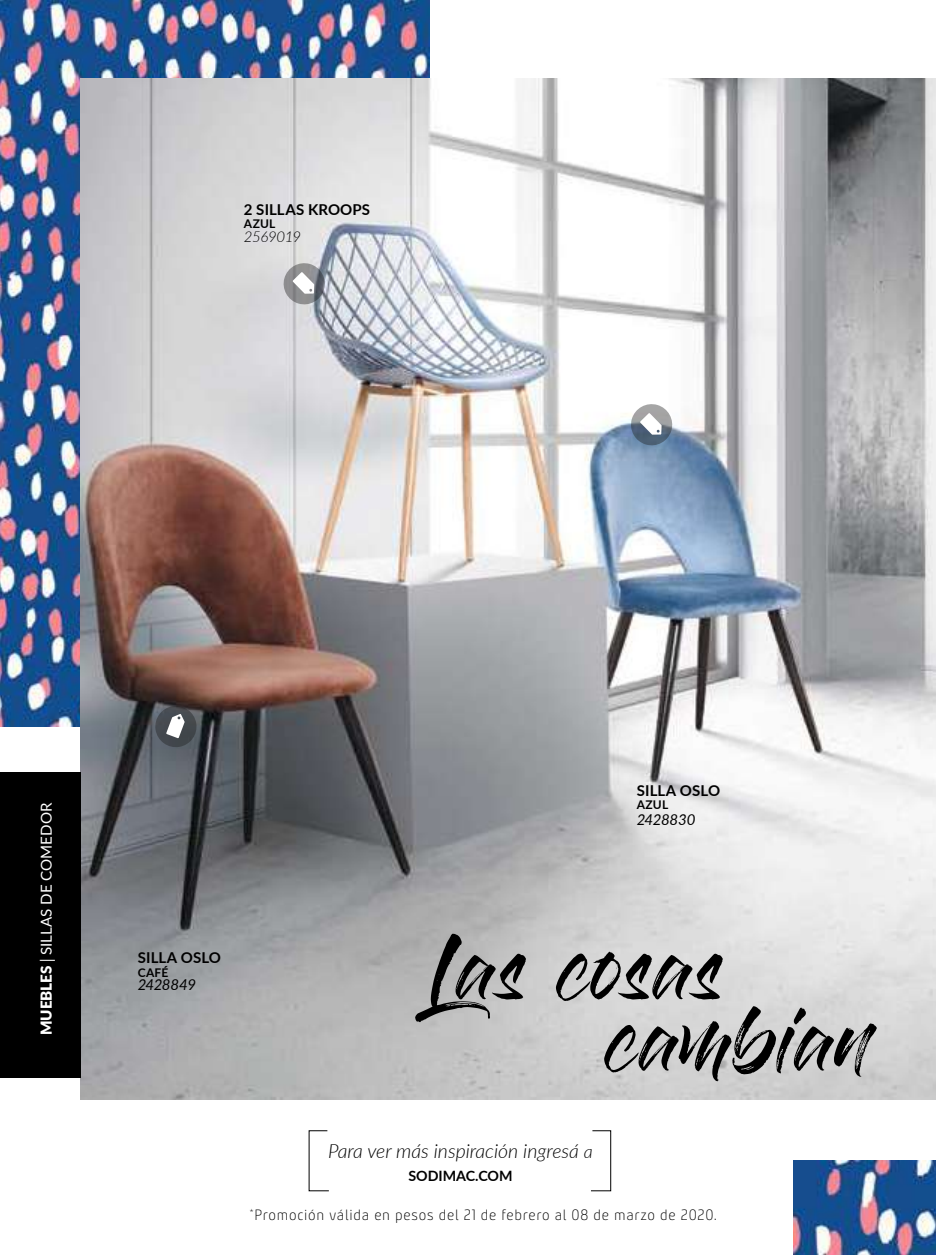
<style>
.page{position:relative;width:936px;height:1255px;background:#fff}
.page>*{position:absolute;margin:0;border:0;box-sizing:border-box;transform-origin:0 0}
.t1{font:64.05px/71.4px "Gloss And Bloom";color:#000}
.t2{font:italic 300 19.5px "Lato";color:#000}
.t3{font:15.15px "Lato";color:#fff}
.t4{font:15px "Bunday Clean Ligh";letter-spacing:.05em;color:#000}
.t5{font:700 15px "Lato";letter-spacing:.01em;color:#000}
.t6{font:italic 15px "Lato";letter-spacing:-.025em;color:#000}
.t7{font:italic 300 15px "Lato";letter-spacing:-.03em;color:#000}
.t8{font:700 14.25px "Lato";color:#000}
.t9{font:700 12px "Lato";letter-spacing:.02em;color:#000}
.s1{font-weight:900}
.s2{font-family:"Helvetica Neue"}
.s3{font-size:18px}
</style>
<div class="page">
<img style="left:0;top:0;width:429px;height:726px">
<img style="left:793px;top:1160px;width:142px;height:94px">
<img style="left:80px;top:78px;width:855px;height:1021px">
<div style="left:0;top:772px;width:80px;height:305px;background:#000"></div>
<svg style="left:308px;top:1130px;width:21px;height:61px"></svg>
<svg style="left:591px;top:1130px;width:20px;height:61px"></svg>
<svg style="left:154px;top:704px;width:44px;height:44px;background:#64686d"></svg>
<svg style="left:628px;top:402px;width:46px;height:45px"></svg>
<svg style="left:281px;top:261px;width:46px;height:46px;background:#a9abb0"></svg>
<p class="t5" style="left:244px;top:198px;width:128px">2 SILLAS KROOPS</p>
<p class="t9" style="left:244px;top:215px;width:33px">AZUL</p>
<p class="t7" style="left:244px;top:227px;width:59px">2569019</p>
<p class="t3" style="left:35px;top:1035px;width:234px;rotate:-90deg"><span class="s1">MUEBLES</span> <span class="s2">|</span> SILLAS DE COMEDOR</p>
<p class="t5" style="left:636px;top:779px;width:85px">SILLA OSLO</p>
<p class="t9" style="left:636px;top:796px;width:33px">AZUL</p>
<p class="t6" style="left:636px;top:808px;width:60px">2428830</p>
<p class="t5" style="left:138px;top:946px;width:85px">SILLA OSLO</p>
<p class="t9" style="left:138px;top:963px;width:32px">CAFÉ</p>
<p class="t6" style="left:138px;top:974px;width:60px">2428849</p>
<h1 class="t1" style="left:603px;top:941px;width:268px;text-indent:-174px">Las cosas cambian</h1>
<h2 class="t2" style="left:328px;top:1136px;width:266px">Para ver más inspiración ingresá <span class="s3">a</span></h2>
<p class="t8" style="left:408px;top:1165px;width:106px">SODIMAC.COM</p>
<p class="t4" style="left:249px;top:1205px;width:469px"><sup>*</sup>Promoción válida en pesos del 21 de febrero al 08 de marzo de 2020.</p>
</div>
